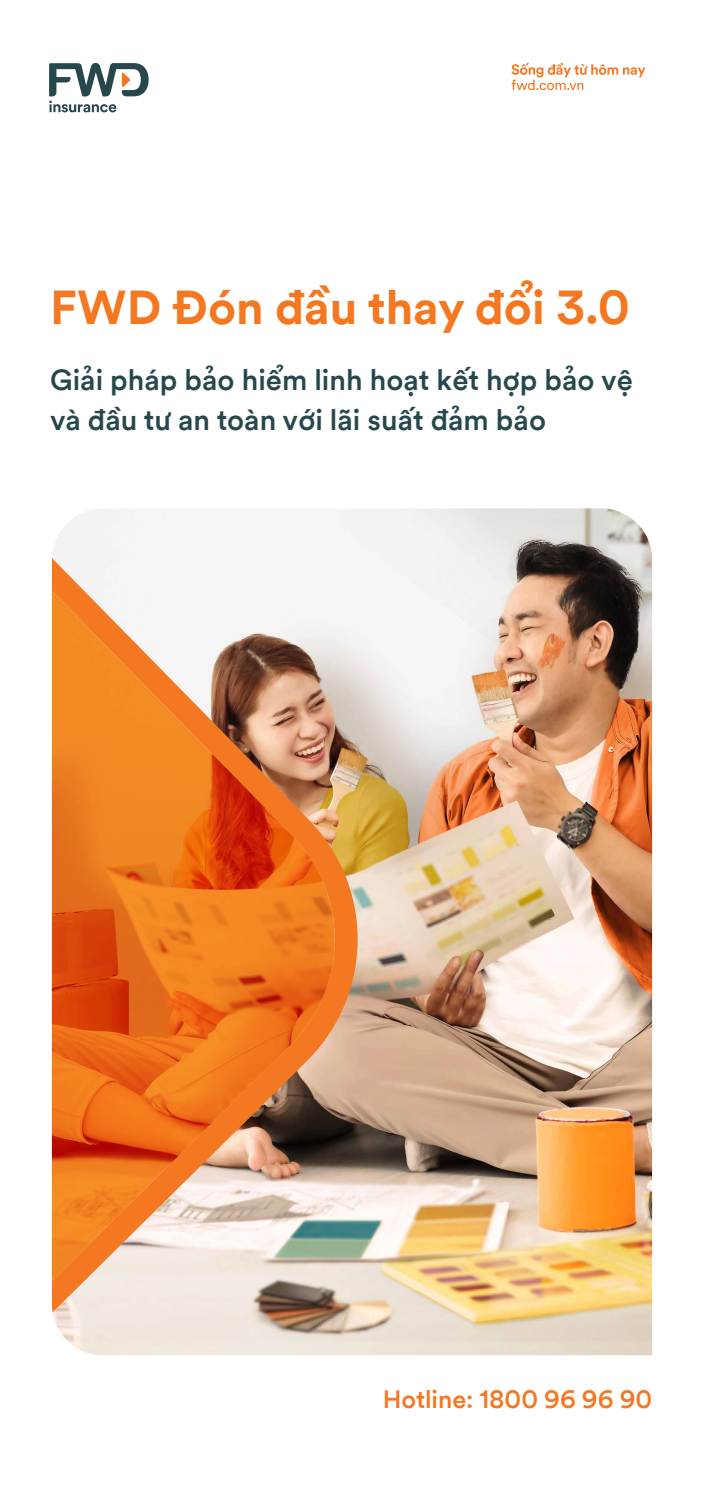
<style>
.page{position:relative;width:702px;height:1489px;background:#fff}
.page>*{position:absolute;margin:0;border:0;box-sizing:border-box;transform-origin:0 0}
.t1{font:700 47.5px "FWD Circular Viet TT";color:#f47821}
.t2{font:500 29px/40px "FWD Circular Viet TT";color:#26484d}
.t3{font:500 25px "FWD Circular Viet TT";color:#f47821}
</style>
<div class="page">
<img style="left:357px;top:508px;width:295px;height:847px">
<img style="left:52px;top:509px;width:305px;height:846px">
<svg style="left:49px;top:63px;width:100px;height:49px"></svg>
<svg style="left:511px;top:63px;width:134px;height:27px"></svg>
<h1 class="t1" style="left:50px;top:267px;width:581px">FWD Đón đầu thay đổi 3.0</h1>
<p class="t2" style="left:50px;top:357px;width:584px">Giải pháp bảo hiểm linh hoạt kết hợp bảo vệ và đầu tư an toàn với lãi suất đảm bảo</p>
<p class="t3" style="left:383px;top:1378px;width:271px">Hotline: 1800 96 96 90</p>
</div>
